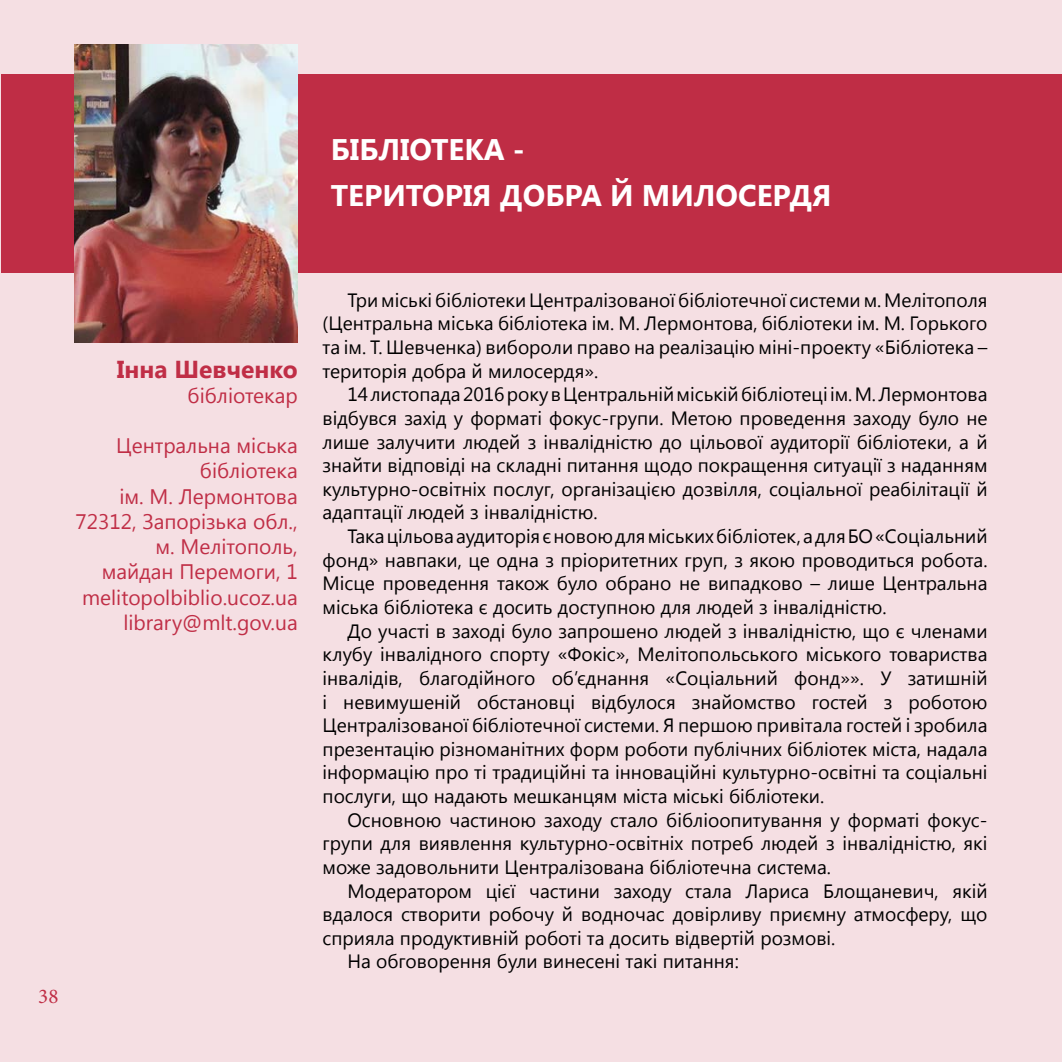
<style>
.page{position:relative;width:1062px;height:1062px;background:#f5dfe3}
.page>*{position:absolute;margin:0;border:0;box-sizing:border-box;transform-origin:0 0}
.t1{font:700 29.75px/45.7px "Segoe UI";color:#fff}
.t2{font:700 24.5px "Segoe UI";color:#c02e46}
.t3{font:21px/25.2px "Segoe UI";color:#c02e46;text-align:right}
.t4{font:21px "Minion Pro";color:#c02e46}
.t5{font:19.25px/23.6px "Segoe UI";color:#000;text-align:justify}
</style>
<div class="page">
<div style="left:1px;top:74px;width:1061px;height:199px;background:#bf2d45"></div>
<img style="left:74px;top:45px;width:224px;height:297px">
<h1 class="t1" style="left:331px;top:125px;width:502px">БІБЛІОТЕКА -<br>ТЕРИТОРІЯ ДОБРА Й МИЛОСЕРДЯ</h1>
<p class="t2" style="left:117px;top:351px;width:182px">Інна Шевченко</p>
<p class="t3" style="left:187px;top:382px;width:112px">бібліотекар</p>
<p class="t3" style="left:75px;top:432px;width:224px">Центральна міська бібліотека<br>ім. М. Лермонтова<br>72312, Запорізька обл., м. Мелітополь,<br>майдан Перемоги, 1 melitopolbiblio.ucoz.ua library@mlt.gov.ua</p>
<p class="t4" style="left:38px;top:982px;width:22px">38</p>
<p class="t5" style="left:322px;top:287px;width:666px;text-indent:25px">Три міські бібліотеки Централізованої бібліотечної системи м. Мелітополя (Центральна міська бібліотека ім. М. Лермонтова, бібліотеки ім. М. Горького та ім. Т. Шевченка) вибороли право на реалізацію міні-проекту «Бібліотека – територія добра й милосердя».</p>
<p class="t5" style="left:322px;top:382px;width:666px;text-indent:25px">14 листопада 2016 року в Центральній міській бібліотеці ім.М.Лермонтова відбувся захід у форматі фокус-грyпи. Метою проведення заходу було не лише залучити людей з інвалідністю до цільової аудиторії бібліотеки, а й знайти відповіді на складні питання щодо покращення ситуації з наданням культурно-освітніх послуг, організацією дозвілля, соціальної реабілітації й адаптації людей з інвалідністю.</p>
<p class="t5" style="left:322px;top:523px;width:666px;text-indent:25px">Така цільова аудиторія є новою для міських бібліотек, а для БО «Соціальний фонд» навпаки, це одна з пріоритетних груп, з якою проводиться робота.<br>Місце проведення також було обрано не випадково – лише Центральна міська бібліотека є досить доступною для людей з інвалідністю.</p>
<p class="t5" style="left:322px;top:618px;width:666px;text-indent:25px">До участі в заході було запрошено людей з інвалідністю, що є членами клyбy інвалідного спорту «Фокіс», Мелітопольського міського товариства інвалідів, благодійного об’єднання «Соціальний фонд»». У затишній і невимушеній обстановці відбулося знайомство гостей з роботою Централізованої бібліотечної системи. Я першою привітала гостей і зробила презентацію різноманітних форм роботи публічних бібліотек міста, надала інформацію про ті традиційні та інноваційні культурно-освітні та соціальні послуги, що надають мешканцям міста міські бібліотеки.</p>
<p class="t5" style="left:322px;top:807px;width:666px;text-indent:25px">Основною частиною заходу стало бібліоопитування у форматі фокус&shy;грyпи для виявлення культурно-освітніх потреб людей з інвалідністю, які може задовольнити Централізована бібліотечна система.</p>
<p class="t5" style="left:347px;top:878px;width:641px">Модератором цієї частини заходу стала Лариса Блощаневич, якій</p>
<p class="t5" style="left:322px;top:901px;width:666px">вдалося створити робочу й водночас довірливу приємну атмосферу, що</p>
<p class="t5" style="left:322px;top:925px;width:514px">сприяла продуктивній роботі та досить відвертій розмові.</p>
<p class="t5" style="left:347px;top:949px;width:393px">На обговорення були винесені такі питання:</p>
</div>
